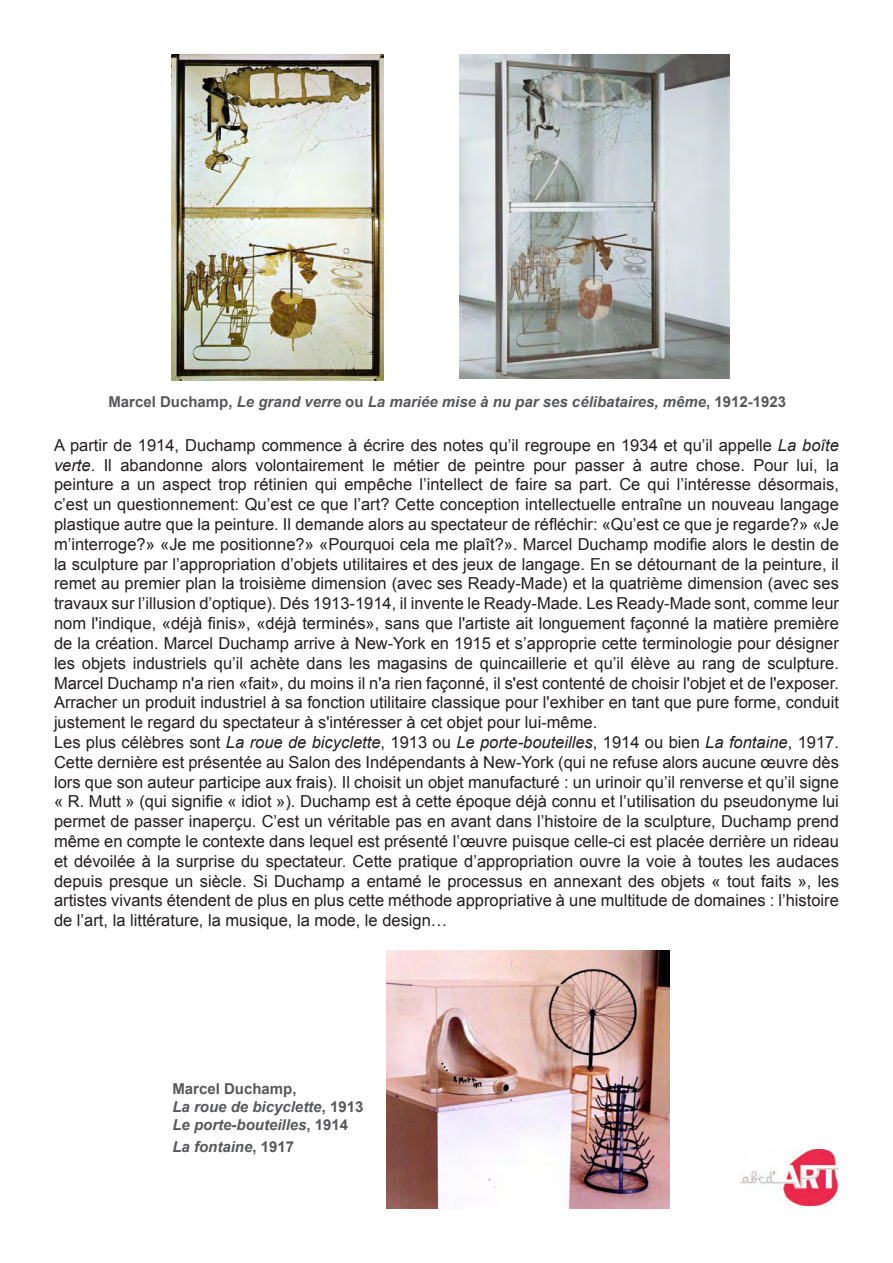
<style>
.page{position:relative;width:893px;height:1263px;background:#fff}
.page>*{position:absolute;margin:0;border:0;box-sizing:border-box;transform-origin:0 0}
.t1{font:16.5px/19.8px "Arial";color:#231f20;text-align:justify}
.t2{font:italic 700 15px "Arial";color:#57585a}
.t3{font:700 15px "Arial";color:#57585a}
.s1{font-style:normal}
.s2{font-style:italic}
</style>
<div class="page">
<img style="left:172px;top:54px;width:211px;height:327px">
<img style="left:459px;top:54px;width:271px;height:325px">
<img style="left:387px;top:950px;width:283px;height:259px">
<img style="left:740px;top:1149px;width:99px;height:56px">
<p class="t2" style="left:108px;top:392px;width:679px"><span class="s1">Marcel Duchamp,</span> Le grand verre <span class="s1">ou</span> La mariée mise à nu par ses célibataires, même<span class="s1">, 1912-1923</span></p>
<p class="t1" style="left:54px;top:435px;width:786px">A partir de 1914, Duchamp commence à écrire des notes qu’il regroupe en 1934 et qu’il appelle <span class="s2">La boîte verte</span>. Il abandonne alors volontairement le métier de peintre pour passer à autre chose. Pour lui, la peinture a un aspect trop rétinien qui empêche l’intellect de faire sa part. Ce qui l’intéresse désormais, c’est un questionnement: Qu’est ce que l’art? Cette conception intellectuelle entraîne un nouveau langage plastique autre que la peinture. Il demande alors au spectateur de réfléchir: «Qu’est ce que je regarde?» «Je m’interroge?» «Je me positionne?» «Pourquoi cela me plaît?». Marcel Duchamp modifie alors le destin de la sculpture par l’appropriation d’objets utilitaires et des jeux de langage. En se détournant de la peinture, il remet au premier plan la troisième dimension (avec ses Ready-Made) et la quatrième dimension (avec ses travaux sur l’illusion d’optique). Dés 1913-1914, il invente le Ready-Made. Les Ready-Made sont, comme leur nom l'indique, «déjà finis», «déjà terminés», sans que l'artiste ait longuement façonné la matière première de la création. Marcel Duchamp arrive à New-York en 1915 et s’approprie cette terminologie pour désigner les objets industriels qu’il achète dans les magasins de quincaillerie et qu’il élève au rang de sculpture.<br>Marcel Duchamp n'a rien «fait», du moins il n'a rien façonné, il s'est contenté de choisir l'objet et de l'exposer.<br>Arracher un produit industriel à sa fonction utilitaire classique pour l'exhiber en tant que pure forme, conduit justement le regard du spectateur à s'intéresser à cet objet pour lui-même.</p>
<p class="t1" style="left:54px;top:732px;width:786px">Les plus célèbres sont <span class="s2">La roue de bicyclette</span>, 1913 ou <span class="s2">Le porte-bouteilles</span>, 1914 ou bien <span class="s2">La fontaine</span>, 1917.<br>Cette dernière est présentée au Salon des Indépendants à New-York (qui ne refuse alors aucune œuvre dès lors que son auteur participe aux frais). Il choisit un objet manufacturé : un urinoir qu’il renverse et qu’il signe « R. Mutt » (qui signifie « idiot »). Duchamp est à cette époque déjà connu et l’utilisation du pseudonyme lui permet de passer inaperçu. C’est un véritable pas en avant dans l’histoire de la sculpture, Duchamp prend même en compte le contexte dans lequel est présenté l’œuvre puisque celle-ci est placée derrière un rideau et dévoilée à la surprise du spectateur. Cette pratique d’appropriation ouvre la voie à toutes les audaces depuis presque un siècle. Si Duchamp a entamé le processus en annexant des objets « tout faits », les artistes vivants étendent de plus en plus cette méthode appropriative à une multitude de domaines : l’histoire de l’art, la littérature, la musique, la mode, le design…</p>
<p class="t3" style="left:172px;top:1079px;width:126px">Marcel Duchamp,</p>
<p class="t2" style="left:172px;top:1097px;width:192px">La roue de bicyclette<span class="s1">, 1913</span></p>
<p class="t2" style="left:172px;top:1115px;width:177px">Le porte-bouteilles<span class="s1">, 1914</span></p>
<p class="t2" style="left:172px;top:1137px;width:123px">La fontaine<span class="s1">, 1917</span></p>
</div>
